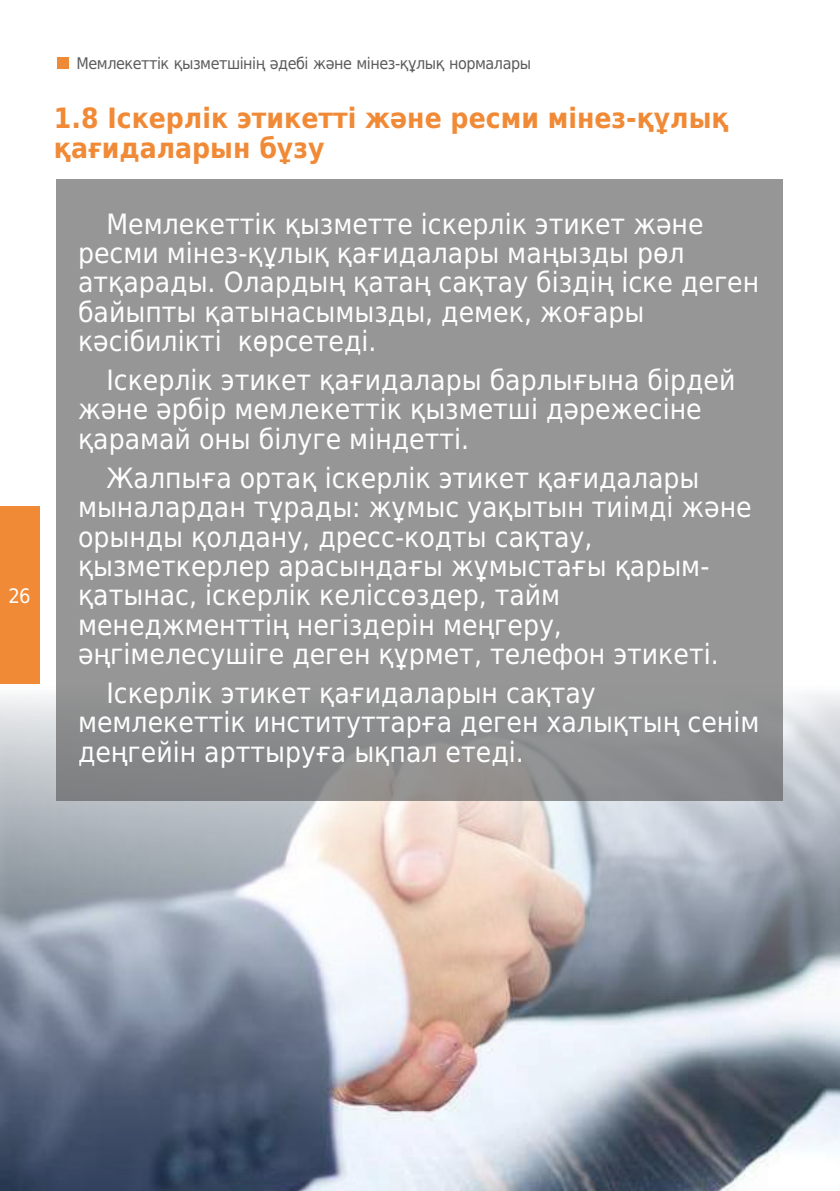
<style>
.page{position:relative;width:840px;height:1191px;background:#fff}
.page>*{position:absolute;margin:0;border:0;box-sizing:border-box;transform-origin:0 0}
.t1{font:28px/29.4px "DejaVu Sans Condensed";color:#fefefe}
.t2{font:700 28px/29.4px "DejaVu Sans Condensed";color:#f18a36}
.t3{font:20px "DejaVu Sans Condensed";color:#fefefe}
.t4{font:16px "DejaVu Sans Condensed";letter-spacing:-.03em;color:#5b5b5b}
</style>
<div class="page">
<img style="left:0;top:630px;width:839px;height:561px">
<div style="left:57px;top:179px;width:725px;height:622px;background:#5b5b5b;opacity:.64"></div>
<div style="left:0;top:507px;width:40px;height:177px;background:#f18a36"></div>
<div style="left:57px;top:57px;width:12px;height:12px;background:#f18a36"></div>
<p class="t3" style="left:8px;top:587px;width:24px">26</p>
<p class="t4" style="left:76px;top:56px;width:456px">Мемлекеттік қызметшінің әдебі және мінез-құлық нормалары</p>
<p class="t2" style="left:54px;top:106px;width:676px">1.8 Іскерлік этикетті және ресми мінез-құлық қағидаларын бұзу</p>
<p class="t1" style="left:78px;top:211px;width:682px;text-indent:28px">Мемлекеттік қызметте іскерлік этикет және ресми мінез-құлық қағидалары маңызды рөл атқарады. Олардың қатаң сақтау біздің іске деген байыпты қатынасымызды, демек, жоғары кәсібилікті көрсетеді.</p>
<p class="t1" style="left:78px;top:368px;width:658px;text-indent:28px">Іскерлік этикет қағидалары барлығына бірдей және әрбір мемлекеттік қызметші дәрежесіне қарамай оны білуге міндетті.</p>
<p class="t1" style="left:78px;top:466px;width:675px;text-indent:28px">Жалпыға ортақ іскерлік этикет қағидалары мыналардан тұрады: жұмыс уақытын тиімді және орынды қолдану, дресс-кодты сақтау, қызметкерлер арасындағы жұмыстағы қарым&shy;қатынас, іскерлік келіссөздер, тайм менеджменттің негіздерін меңгеру, әңгімелесушіге деген құрмет, телефон этикеті.</p>
<p class="t1" style="left:78px;top:681px;width:682px;text-indent:28px">Іскерлік этикет қағидаларын сақтау мемлекеттік институттарға деген халықтың сенім деңгейін арттыруға ықпал етеді.</p>
</div>
